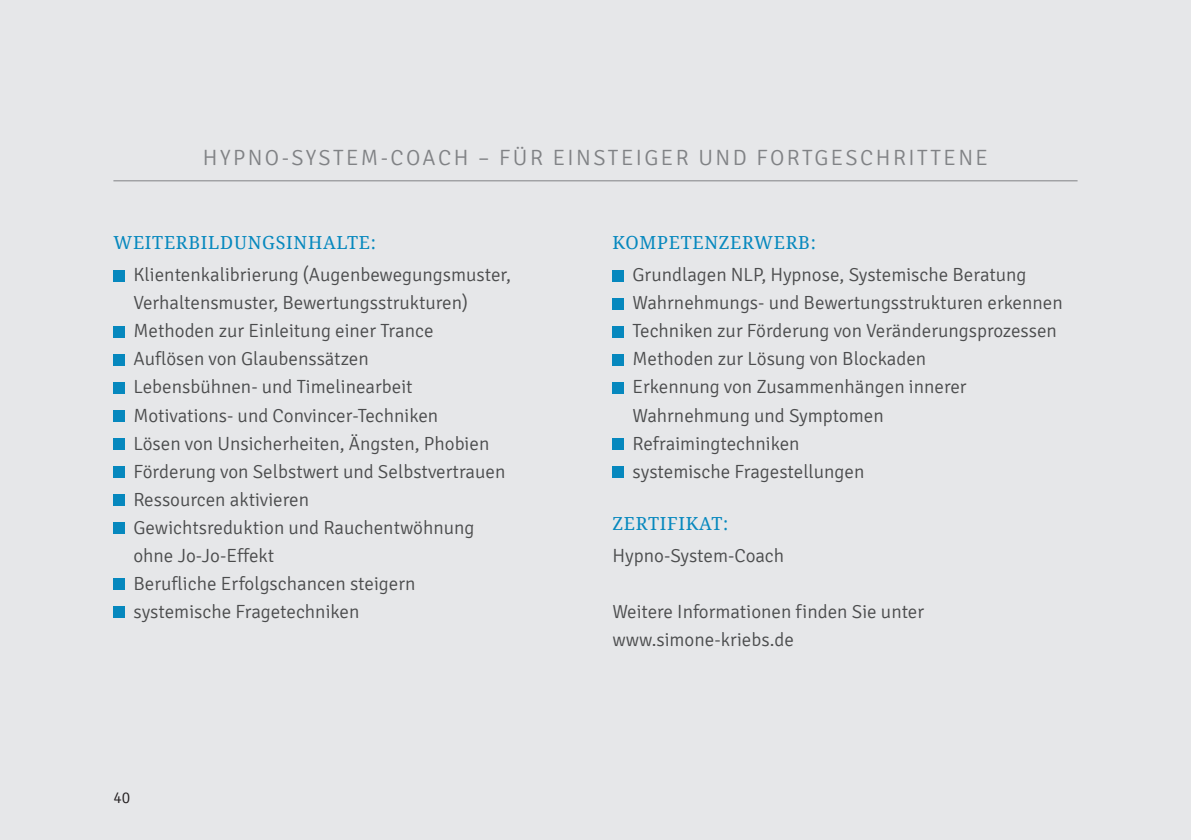
<style>
.page{position:relative;width:1191px;height:840px;background:#fff}
.page>*{position:absolute;margin:0;border:0;box-sizing:border-box;transform-origin:0 0}
.fortbildung_head_kas{font:300 22px "Signika";letter-spacing:.11em;color:#808285}
.forbildung_-_inhalte{font:300 19px/28px "Signika";color:#4b4c4d}
.fortbildung_-_inhalt{font:18px "Droid Serif";letter-spacing:.04em;color:#0688be}
.fortbildung_-_pagina{font:300 16px "Signika";color:#231f20}
</style>
<div class="page">
<div style="left:0;top:0;width:1191px;height:839px;background:#e6e7e9"></div>
<div style="left:113px;top:270px;width:12px;height:11px;background:#0688be"></div>
<div style="left:113px;top:326px;width:12px;height:11px;background:#0688be"></div>
<div style="left:113px;top:354px;width:12px;height:11px;background:#0688be"></div>
<div style="left:113px;top:382px;width:12px;height:11px;background:#0688be"></div>
<div style="left:113px;top:410px;width:12px;height:11px;background:#0688be"></div>
<div style="left:113px;top:438px;width:12px;height:11px;background:#0688be"></div>
<div style="left:113px;top:466px;width:12px;height:11px;background:#0688be"></div>
<div style="left:113px;top:494px;width:12px;height:11px;background:#0688be"></div>
<div style="left:113px;top:522px;width:12px;height:11px;background:#0688be"></div>
<div style="left:113px;top:578px;width:12px;height:11px;background:#0688be"></div>
<div style="left:113px;top:606px;width:12px;height:11px;background:#0688be"></div>
<div style="left:612px;top:270px;width:12px;height:11px;background:#0688be"></div>
<div style="left:612px;top:298px;width:12px;height:11px;background:#0688be"></div>
<div style="left:612px;top:326px;width:12px;height:11px;background:#0688be"></div>
<div style="left:612px;top:354px;width:12px;height:11px;background:#0688be"></div>
<div style="left:612px;top:382px;width:12px;height:11px;background:#0688be"></div>
<div style="left:612px;top:438px;width:12px;height:11px;background:#0688be"></div>
<div style="left:612px;top:466px;width:12px;height:11px;background:#0688be"></div>
<hr style="left:113px;top:180px;width:964px;height:1px;background:#808285">
<p class="fortbildung_head_kas" style="left:203px;top:146px;width:786px">HYPNO-SYSTEM-COACH – FÜR EINSTEIGER UND FORTGESCHRITTENE</p>
<p class="fortbildung_-_inhalt" style="left:113px;top:232px;width:264px">WEITERBILDUNGSINHALTE:</p>
<p class="forbildung_-_inhalte" style="left:133px;top:261px;width:379px">Klientenkalibrierung (Augenbewegungsmuster,<br>Verhaltensmuster, Bewertungsstrukturen)</p>
<p class="forbildung_-_inhalte" style="left:133px;top:317px;width:302px">Methoden zur Einleitung einer Trance</p>
<p class="forbildung_-_inhalte" style="left:133px;top:345px;width:237px">Auflösen von Glaubenssätzen</p>
<p class="forbildung_-_inhalte" style="left:133px;top:373px;width:281px">Lebensbühnen- und Timelinearbeit</p>
<p class="forbildung_-_inhalte" style="left:133px;top:401px;width:306px">Motivations- und Convincer-Techniken</p>
<p class="forbildung_-_inhalte" style="left:133px;top:429px;width:357px">Lösen von Unsicherheiten, Ängsten, Phobien</p>
<p class="forbildung_-_inhalte" style="left:133px;top:457px;width:373px">Förderung von Selbstwert und Selbstvertrauen</p>
<p class="forbildung_-_inhalte" style="left:133px;top:485px;width:177px">Ressourcen aktivieren</p>
<p class="forbildung_-_inhalte" style="left:133px;top:513px;width:342px">Gewichtsreduktion und Rauchentwöhnung ohne Jo-Jo-Effekt</p>
<p class="forbildung_-_inhalte" style="left:133px;top:569px;width:283px">Berufliche Erfolgschancen steigern</p>
<p class="forbildung_-_inhalte" style="left:133px;top:597px;width:227px">systemische Fragetechniken</p>
<p class="fortbildung_-_pagina" style="left:113px;top:788px;width:18px">40</p>
<p class="fortbildung_-_inhalt" style="left:612px;top:232px;width:205px">KOMPETENZERWERB:</p>
<p class="forbildung_-_inhalte" style="left:632px;top:261px;width:395px">Grundlagen NLP, Hypnose, Systemische Beratung</p>
<p class="forbildung_-_inhalte" style="left:632px;top:289px;width:432px">Wahrnehmungs- und Bewertungsstrukturen erkennen</p>
<p class="forbildung_-_inhalte" style="left:632px;top:317px;width:426px">Techniken zur Förderung von Veränderungsprozessen</p>
<p class="forbildung_-_inhalte" style="left:632px;top:345px;width:295px">Methoden zur Lösung von Blockaden</p>
<p class="forbildung_-_inhalte" style="left:632px;top:373px;width:335px">Erkennung von Zusammenhängen innerer<br>Wahrnehmung und Symptomen</p>
<p class="forbildung_-_inhalte" style="left:632px;top:429px;width:169px">Refraimingtechniken</p>
<p class="forbildung_-_inhalte" style="left:632px;top:457px;width:233px">systemische Fragestellungen</p>
<p class="fortbildung_-_inhalt" style="left:612px;top:512px;width:117px">ZERTIFIKAT:</p>
<p class="forbildung_-_inhalte" style="left:612px;top:541px;width:173px">Hypno-System-Coach</p>
<p class="forbildung_-_inhalte" style="left:612px;top:597px;width:313px">Weitere Informationen finden Sie unter</p>
<p class="forbildung_-_inhalte" style="left:612px;top:625px;width:183px">www.simone-kriebs.de</p>
</div>
